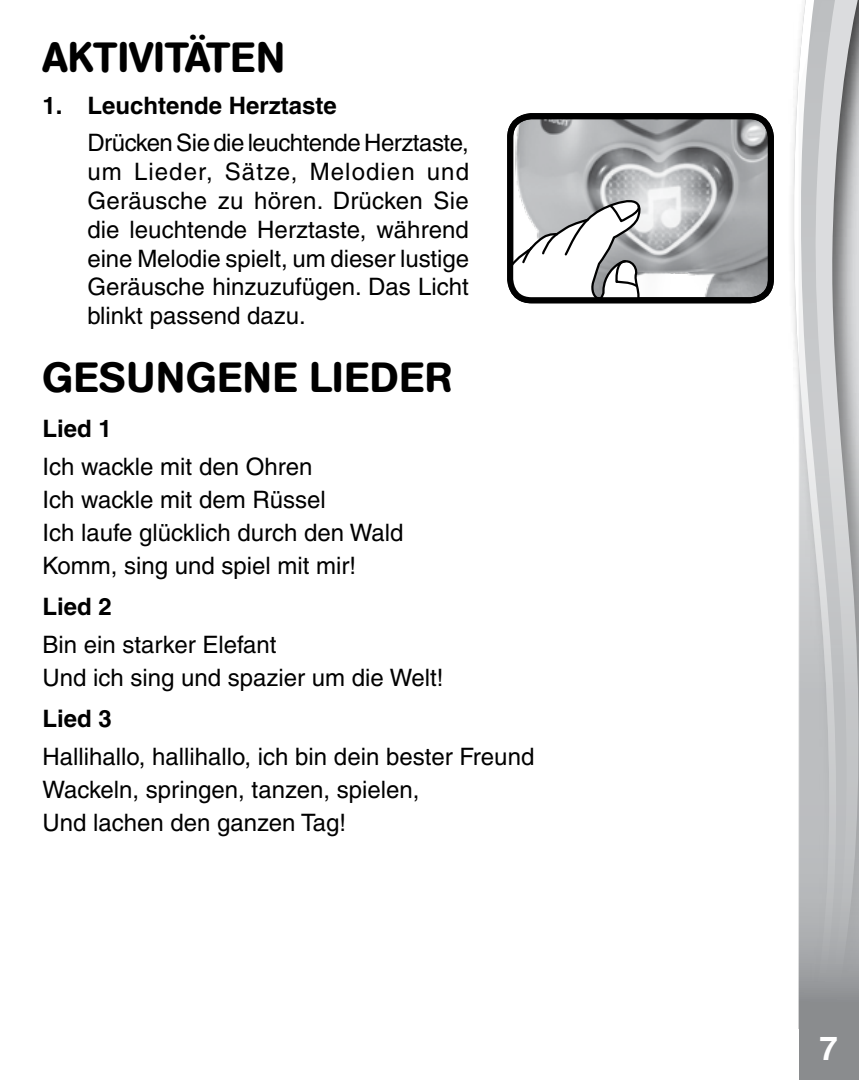
<style>
.page{position:relative;width:859px;height:1080px;background:#fff}
.page>*{position:absolute;margin:0;border:0;box-sizing:border-box;transform-origin:0 0}
.t1{font:500 42px "AG Book Rounded";letter-spacing:.02em;color:#000}
.t2{font:500 42px "AG Book Rounded";color:#000}
.t3{font:700 33px "Helvetica";color:#fff}
.t4{font:500 24px/28.8px "Helvetica";color:#000}
.t5{font:700 24px "Helvetica";color:#000}
</style>
<div class="page">
<svg style="left:793px;top:55px;width:6px;height:974px"></svg>
<svg style="left:799px;top:0;width:60px;height:1080px;background:#bdbec0"></svg>
<img style="left:514px;top:120px;width:253px;height:176px">
<svg style="left:514px;top:195px;width:130px;height:101px"></svg>
<div style="left:507px;top:113px;width:267px;height:190px;border:6px solid #000;border-radius:21px"></div>
<h1 class="t2" style="left:42px;top:33px;width:244px">AKTIVITÄTEN</h1>
<p class="t5" style="left:42px;top:91px;width:296px">1. Leuchtende Herztaste</p>
<p class="t4" style="left:87px;top:128px;width:383px;text-align:justify">Drücken Sie die leuchtende Herztaste, um Lieder, Sätze, Melodien und Geräusche zu hören. Drücken Sie die leuchtende Herztaste, während eine Melodie spielt, um dieser lustige Geräusche hinzuzufügen. Das Licht blinkt passend dazu.</p>
<h1 class="t1" style="left:42px;top:352px;width:411px">GESUNGENE LIEDER</h1>
<p class="t5" style="left:42px;top:414px;width:71px">Lied 1</p>
<p class="t4" style="left:42px;top:450px;width:363px;line-height:33px">Ich wackle mit den Ohren<br>Ich wackle mit dem Rüssel<br>Ich laufe glücklich durch den Wald<br>Komm, sing und spiel mit mir!</p>
<p class="t5" style="left:42px;top:592px;width:71px">Lied 2</p>
<p class="t4" style="left:42px;top:628px;width:403px;line-height:33px">Bin ein starker Elefant<br>Und ich sing und spazier um die Welt!</p>
<p class="t5" style="left:42px;top:704px;width:71px">Lied 3</p>
<p class="t4" style="left:42px;top:740px;width:493px;line-height:33px">Hallihallo, hallihallo, ich bin dein bester Freund<br>Wackeln, springen, tanzen, spielen,<br>Und lachen den ganzen Tag!</p>
<h2 class="t3" style="left:820px;top:1025px;width:25px">7 <sup>7</sup>7</h2>
</div>
